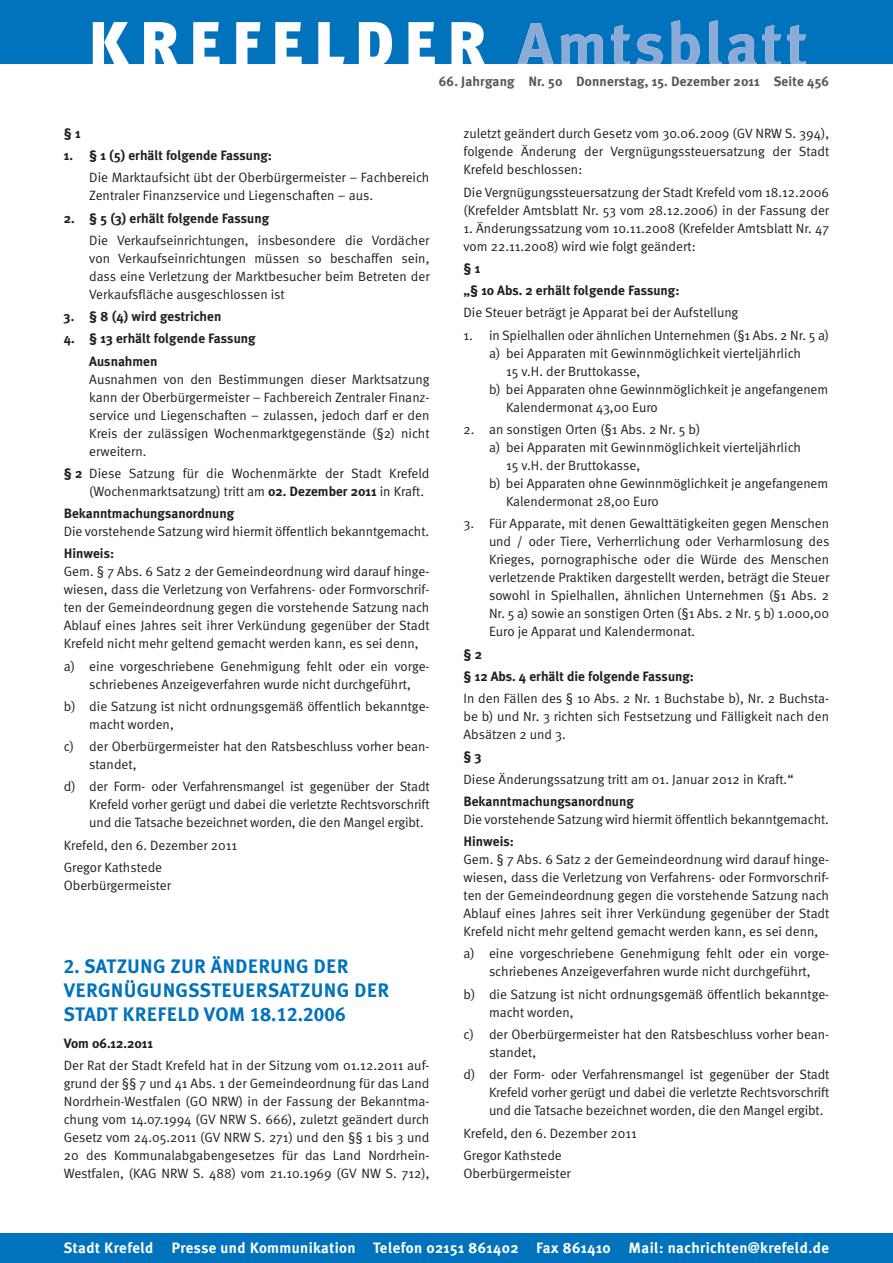
<style>
.page{position:relative;width:893px;height:1263px;background:#fff}
.page>*{position:absolute;margin:0;border:0;box-sizing:border-box;transform-origin:0 0}
.t1{font:700 19.5px/24px "Meta Plus";letter-spacing:.01em;color:#0073bc}
.t2{font:700 15px "Meta Plus";letter-spacing:.025em;color:#fff}
.t3{font:13.5px/18px "Meta Normal";color:#231f20;text-align:justify}
.t4{font:700 13.5px/22.4px "Meta Plus";color:#231f20}
.t5{font:700 13.5px "Meta Plus";letter-spacing:.01em;color:#57585a}
.s1{font-family:"Meta Plus";font-weight:700}
.s2{font-family:"Meta Plus Bold Caps";font-weight:400}
</style>
<div class="page">
<div style="left:0;top:0;width:893px;height:64px;background:#0073bc"></div>
<svg style="left:93px;top:22px;width:392px;height:42px"></svg>
<svg style="left:517px;top:20px;width:289px;height:44px"></svg>
<div style="left:0;top:1233px;width:893px;height:30px;background:#0073bc"></div>
<p class="t5" style="left:439px;top:76px;width:392px">66. Jahrgang Nr. 50 Donnerstag, 15. Dezember 2011 Seite 456</p>
<p class="t4" style="left:64px;top:123px;width:18px">§ 1</p>
<p class="t4" style="left:64px;top:145px;width:210px">1. § 1 (5) erhält folgende Fassung:</p>
<p class="t3" style="left:89px;top:170px;width:342px">Die Marktaufsicht übt der Oberbürgermeister – Fachbereich<br>Zentraler Finanzservice und Liegenschaften – aus.</p>
<p class="t4" style="left:64px;top:208px;width:207px">2. § 5 (3) erhält folgende Fassung</p>
<p class="t3" style="left:89px;top:232px;width:342px">Die Verkaufseinrichtungen, insbesondere die Vordächer von Verkaufseinrichtungen müssen so beschaffen sein, dass eine Verletzung der Marktbesucher beim Betreten der Verkaufsfläche ausgeschlossen ist</p>
<p class="t4" style="left:64px;top:306px;width:159px">3. § 8 (4) wird gestrichen</p>
<p class="t4" style="left:89px;top:329px;width:168px;text-indent:-26px">4. § 13 erhält folgende Fassung<br>Ausnahmen</p>
<p class="t3" style="left:89px;top:371px;width:342px">Ausnahmen von den Bestimmungen dieser Marktsatzung kann der Oberbürgermeister – Fachbereich Zentraler Finanz&shy;service und Liegenschaften – zulassen, jedoch darf er den Kreis der zulässigen Wochenmarktgegenstände (§2) nicht erweitern.</p>
<p class="t3" style="left:89px;top:465px;width:342px;text-indent:-26px"><span class="s1">§ 2</span> Diese Satzung für die Wochenmärkte der Stadt Krefeld ( Wochenmarktsatzung) tritt am <span class="s1">02. Dezember 2011</span> in Kraft.</p>
<p class="t4" style="left:64px;top:503px;width:172px">Bekanntmachungsanordnung</p>
<p class="t3" style="left:64px;top:523px;width:367px">Die vorstehende Satzung wird hiermit öffentlich bekanntgemacht.</p>
<p class="t4" style="left:64px;top:543px;width:52px">Hinweis:</p>
<p class="t3" style="left:64px;top:564px;width:367px">Gem. § 7 Abs. 6 Satz 2 der Gemeindeordnung wird darauf hinge&shy;wiesen, dass die Verletzung von Verfahrens- oder Formvorschrif&shy;ten der Gemeindeordnung gegen die vorstehende Satzung nach Ablauf eines Jahres seit ihrer Verkündung gegenüber der Stadt Krefeld nicht mehr geltend gemacht werden kann, es sei denn,</p>
<p class="t3" style="left:64px;top:658px;width:367px;text-align:center">a) eine vorgeschriebene Genehmigung fehlt oder ein vorge&shy;schriebenes Anzeigeverfahren wurde nicht durchgeführt,</p>
<p class="t3" style="left:89px;top:698px;width:342px;text-indent:-26px">b) die Satzung ist nicht ordnungsgemäß öffentlich bekanntge&shy;macht worden,</p>
<p class="t3" style="left:89px;top:738px;width:342px;text-indent:-26px">c) der Oberbürgermeister hat den Ratsbeschluss vorher bean&shy;standet,</p>
<p class="t3" style="left:89px;top:779px;width:342px;text-indent:-26px">d) der Form- oder Verfahrensmangel ist gegenüber der Stadt Krefeld vorher gerügt und dabei die verletzte Rechtsvorschrift und die Tatsache bezeichnet worden, die den Mangel ergibt.</p>
<p class="t3" style="left:64px;top:835px;width:175px;line-height:22.2px">Krefeld, den 6. Dezember 2011<br>Gregor Kathstede</p>
<p class="t3" style="left:64px;top:877px;width:109px">Oberbürgermeister</p>
<h1 class="t1" style="left:64px;top:956px;width:327px"><span class="s2">2</span>. SATZUNG ZUR ÄNDERUNG DER<br>VERGNÜGUNGSSTEUERSATZUNG DER<br>STADT KREFELD VOM <span class="s2">18.12.2006</span></h1>
<p class="t4" style="left:64px;top:1033px;width:91px">Vom 06.12.2011</p>
<p class="t3" style="left:64px;top:1057px;width:367px">Der Rat der Stadt Krefeld hat in der Sitzung vom 01.12.2011 auf&shy;grund der §§ 7 und 41 Abs. 1 der Gemeindeordnung für das Land Nordrhein-Westfalen (GO NRW) in der Fassung der Bekanntma&shy;chung vom 14.07.1994 (GV NRW S. 666), zuletzt geändert durch Gesetz vom 24.05.2011 (GV NRW S. 271) und den §§ 1 bis 3 und 20 des Kommunalabgabengesetzes für das Land Nordrhein-Westfalen, (KAG NRW S. 488) vom 21.10.1969 (GV NW S. 712),</p>
<p class="t3" style="left:463px;top:126px;width:367px">zuletzt geändert durch Gesetz vom 30.06.2009 (GV NRW S. 394), folgende Änderung der Vergnügungssteuersatzung der Stadt Krefeld beschlossen:</p>
<p class="t3" style="left:463px;top:184px;width:367px">Die Vergnügungssteuersatzung der Stadt Krefeld vom 18.12.2006 (Krefelder Amtsblatt Nr. 53 vom 28.12.2006) in der Fassung der</p>
<p class="t3" style="left:463px;top:220px;width:367px">1. Änderungssatzung vom 10.11.2008 (Krefelder Amtsblatt Nr. 47 vom 22.11.2008) wird wie folgt geändert:</p>
<p class="t4" style="left:463px;top:258px;width:217px">§ 1<br>„§ 10 Abs. 2 erhält folgende Fassung:</p>
<p class="t3" style="left:463px;top:305px;width:276px">Die Steuer beträgt je Apparat bei der Aufstellung</p>
<p class="t3" style="left:463px;top:327px;width:367px">1. in Spielhallen oder ähnlichen Unternehmen (§1 Abs. 2 Nr. 5 a)</p>
<p class="t3" style="left:489px;top:345px;width:314px">a) bei Apparaten mit Gewinnmöglichkeit vierteljährlich</p>
<p class="t3" style="left:506px;top:363px;width:136px">15 v.H. der Bruttokasse,</p>
<p class="t3" style="left:489px;top:381px;width:341px">b) bei Apparaten ohne Gewinnmöglichkeit je angefangenem</p>
<p class="t3" style="left:506px;top:399px;width:153px">Kalendermonat 43,00 Euro</p>
<p class="t3" style="left:463px;top:421px;width:238px">2. an sonstigen Orten (§1 Abs. 2 Nr. 5 b)</p>
<p class="t3" style="left:489px;top:439px;width:314px">a) bei Apparaten mit Gewinnmöglichkeit vierteljährlich</p>
<p class="t3" style="left:506px;top:457px;width:136px">15 v.H. der Bruttokasse,</p>
<p class="t3" style="left:489px;top:475px;width:341px">b) bei Apparaten ohne Gewinnmöglichkeit je angefangenem</p>
<p class="t3" style="left:506px;top:493px;width:154px">Kalendermonat 28,00 Euro</p>
<p class="t3" style="left:489px;top:516px;width:342px;text-indent:-26px">3. Für Apparate, mit denen Gewalttätigkeiten gegen Menschen und / oder Tiere, Verherrlichung oder Verharmlosung des Krieges, pornographische oder die Würde des Menschen verletzende Praktiken dargestellt werden, beträgt die Steuer sowohl in Spielhallen, ähnlichen Unternehmen (§1 Abs. 2<br>Nr. 5 a) sowie an sonstigen Orten (§1 Abs. 2 Nr. 5 b) 1.000,00<br>Euro je Apparat und Kalendermonat.</p>
<p class="t4" style="left:463px;top:644px;width:232px">§ 2<br>§ 12 Abs. 4 erhält die folgende Fassung:</p>
<p class="t3" style="left:463px;top:690px;width:367px">In den Fällen des § 10 Abs. 2 Nr. 1 Buchstabe b), Nr. 2 Buchsta&shy;be b) und Nr. 3 richten sich Festsetzung und Fälligkeit nach den Absätzen 2 und 3.</p>
<p class="t4" style="left:463px;top:746px;width:20px">§ 3</p>
<p class="t3" style="left:463px;top:771px;width:331px">Diese Änderungssatzung tritt am 01. Januar 2012 in Kraft.“</p>
<p class="t4" style="left:463px;top:791px;width:172px">Bekanntmachungsanordnung</p>
<p class="t3" style="left:463px;top:811px;width:367px">Die vorstehende Satzung wird hiermit öffentlich bekanntgemacht.</p>
<p class="t4" style="left:463px;top:831px;width:52px">Hinweis:</p>
<p class="t3" style="left:463px;top:851px;width:367px">Gem. § 7 Abs. 6 Satz 2 der Gemeindeordnung wird darauf hinge&shy;wiesen, dass die Verletzung von Verfahrens- oder Formvorschrif&shy;ten der Gemeindeordnung gegen die vorstehende Satzung nach Ablauf eines Jahres seit ihrer Verkündung gegenüber der Stadt Krefeld nicht mehr geltend gemacht werden kann, es sei denn,</p>
<p class="t3" style="left:463px;top:946px;width:367px;text-align:center">a) eine vorgeschriebene Genehmigung fehlt oder ein vorge&shy;schriebenes Anzeigeverfahren wurde nicht durchgeführt,</p>
<p class="t3" style="left:489px;top:986px;width:342px;text-indent:-26px">b) die Satzung ist nicht ordnungsgemäß öffentlich bekanntge&shy;macht worden,</p>
<p class="t3" style="left:489px;top:1026px;width:342px;text-indent:-26px">c) der Oberbürgermeister hat den Ratsbeschluss vorher bean&shy;standet,</p>
<p class="t3" style="left:489px;top:1066px;width:342px;text-indent:-26px">d) der Form- oder Verfahrensmangel ist gegenüber der Stadt Krefeld vorher gerügt und dabei die verletzte Rechtsvorschrift und die Tatsache bezeichnet worden, die den Mangel ergibt.</p>
<p class="t3" style="left:463px;top:1123px;width:175px;line-height:22.2px">Krefeld, den 6. Dezember 2011<br>Gregor Kathstede</p>
<p class="t3" style="left:463px;top:1165px;width:109px">Oberbürgermeister</p>
<p class="t2" style="left:64px;top:1242px;width:767px">Stadt Krefeld Presse und Kommunikation Telefon 02151 861402 Fax 861410 Mail: nachrichten@krefeld.de</p>
</div>
